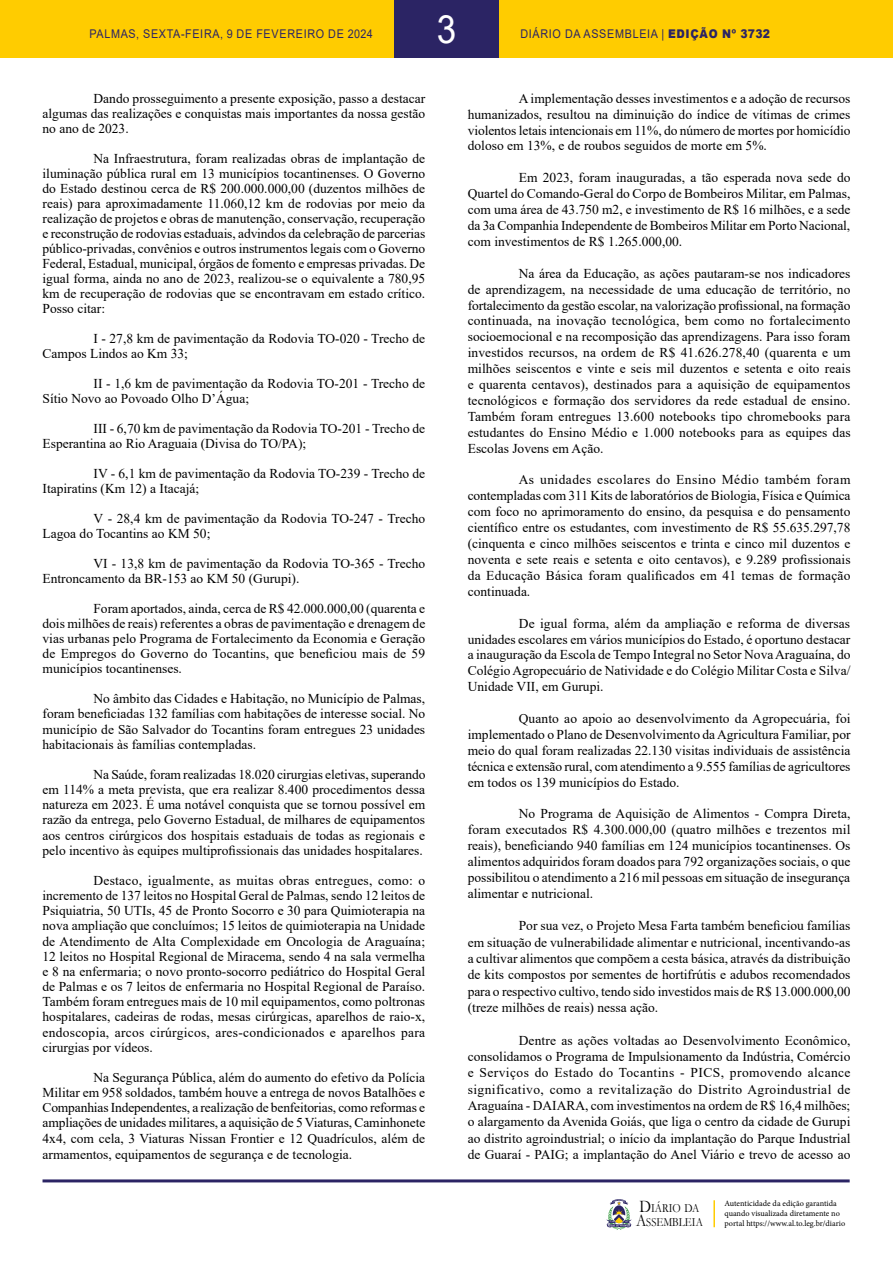
<style>
.page{position:relative;width:893px;height:1263px;background:#fff}
.page>*{position:absolute;margin:0;border:0;box-sizing:border-box;transform-origin:0 0}
.t1{font:39px "Arial";color:#fff;scale:.9 1}
.t2{font:13.5px/15.9px "Times New Roman";color:#000;text-align:justify}
.t3{font:12.45px/14px "Garamond";color:#000;scale:.85 1}
.t4{font:12px "Arial";letter-spacing:.065em;color:#2b2464;scale:.9 1}
.t5{font:8.25px/9.9px "Minion Pro";color:#000}
.s1{font-weight:900}
.s2{font-size:17.85px}
</style>
<div class="page">
<div style="left:0;top:0;width:893px;height:58px;background:#fc0"></div>
<hr style="left:43px;top:1179px;width:807px;height:3px;background:#2b2464">
<svg style="left:606px;top:1199px;width:26px;height:31px"></svg>
<div style="left:394px;top:0;width:105px;height:58px;background:#2b2464"></div>
<hr style="left:713px;top:1200px;width:2px;height:27px;background:#fc0">
<h1 class="t1" style="left:437px;top:2px;width:23px">3</h1>
<p class="t4" style="left:89px;top:25px;width:316px">PALMAS, SEXTA-FEIRA, 9 DE FEVEREIRO DE 2024</p>
<p class="t4" style="left:520px;top:25px;width:279px">DIÁRIO DA ASSEMBLEIA | <span class="s1">EDIÇÃO Nº 3732</span></p>
<p class="t2" style="left:43px;top:90px;width:384px;line-height:15px;text-indent:51px">Dando prosseguimento a presente exposição, passo a destacar algumas das realizações e conquistas mais importantes da nossa gestão no ano de 2023.</p>
<p class="t2" style="left:43px;top:150px;width:384px;line-height:15px;text-indent:51px">Na Infraestrutura, foram realizadas obras de implantação de iluminação pública rural em 13 municípios tocantinenses. O Governo do Estado destinou cerca de R$ 200.000.000,00 (duzentos milhões de reais) para aproximadamente 11.060,12 km de rodovias por meio da realização de projetos e obras de manutenção, conservação, recuperação e reconstrução de rodovias estaduais, advindos da celebração de parcerias público-privadas, convênios e outros instrumentos legais com o Governo Federal, Estadual, municipal, órgãos de fomento e empresas privadas. De igual forma, ainda no ano de 2023, realizou-se o equivalente a 780,95 km de recuperação de rodovias que se encontravam em estado crítico.<br>Posso citar:</p>
<p class="t2" style="left:43px;top:330px;width:384px;line-height:15px;text-indent:51px">I - 27,8 km de pavimentação da Rodovia TO-020 - Trecho de<br>Campos Lindos ao Km 33;</p>
<p class="t2" style="left:43px;top:375px;width:384px;line-height:15px;text-indent:51px">II - 1,6 km de pavimentação da Rodovia TO-201 - Trecho de<br>Sítio Novo ao Povoado Olho D’Água;</p>
<p class="t2" style="left:43px;top:420px;width:384px;line-height:15px;text-indent:51px">III - 6,70 km de pavimentação da Rodovia TO-201 - Trecho de<br>Esperantina ao Rio Araguaia (Divisa do TO/PA);</p>
<p class="t2" style="left:43px;top:465px;width:384px;line-height:15px;text-indent:51px">IV - 6,1 km de pavimentação da Rodovia TO-239 - Trecho de<br>Itapiratins (Km 12) a Itacajá;</p>
<p class="t2" style="left:43px;top:510px;width:384px;line-height:15px;text-indent:51px">V - 28,4 km de pavimentação da Rodovia TO-247 - Trecho<br>Lagoa do Tocantins ao KM 50;</p>
<p class="t2" style="left:43px;top:555px;width:384px;line-height:15px;text-indent:51px">VI - 13,8 km de pavimentação da Rodovia TO-365 - Trecho<br>Entroncamento da BR-153 ao KM 50 (Gurupi).</p>
<p class="t2" style="left:43px;top:600px;width:384px;line-height:15px;text-indent:51px">Foram aportados, ainda, cerca de R$ 42.000.000,00 (quarenta e dois milhões de reais) referentes a obras de pavimentação e drenagem de vias urbanas pelo Programa de Fortalecimento da Economia e Geração de Empregos do Governo do Tocantins, que beneficiou mais de 59 municípios tocantinenses.</p>
<p class="t2" style="left:43px;top:691px;width:384px;line-height:15.1px;text-indent:51px">No âmbito das Cidades e Habitação, no Município de Palmas, foram beneficiadas 132 famílias com habitações de interesse social. No município de São Salvador do Tocantins foram entregues 23 unidades habitacionais às famílias contempladas.</p>
<p class="t2" style="left:43px;top:766px;width:384px;line-height:15.1px;text-indent:51px">Na Saúde, foram realizadas 18.020 cirurgias eletivas, superando em 114% a meta prevista, que era realizar 8.400 procedimentos dessa natureza em 2023. É uma notável conquista que se tornou possível em razão da entrega, pelo Governo Estadual, de milhares de equipamentos aos centros cirúrgicos dos hospitais estaduais de todas as regionais e pelo incentivo às equipes multiprofissionais das unidades hospitalares.</p>
<p class="t2" style="left:43px;top:872px;width:384px;line-height:15.1px;text-indent:51px">Destaco, igualmente, as muitas obras entregues, como: o incremento de 137 leitos no Hospital Geral de Palmas, sendo 12 leitos de Psiquiatria, 50 UTIs, 45 de Pronto Socorro e 30 para Quimioterapia na nova ampliação que concluímos; 15 leitos de quimioterapia na Unidade de Atendimento de Alta Complexidade em Oncologia de Araguaína; 12 leitos no Hospital Regional de Miracema, sendo 4 na sala vermelha e 8 na enfermaria; o novo pronto-socorro pediátrico do Hospital Geral de Palmas e os 7 leitos de enfermaria no Hospital Regional de Paraíso.<br>Também foram entregues mais de 10 mil equipamentos, como poltronas hospitalares, cadeiras de rodas, mesas cirúrgicas, aparelhos de raio-x, endoscopia, arcos cirúrgicos, ares-condicionados e aparelhos para cirurgias por vídeos.</p>
<p class="t2" style="left:43px;top:1069px;width:384px;line-height:15.3px;text-indent:51px">Na Segurança Pública, além do aumento do efetivo da Polícia Militar em 958 soldados, também houve a entrega de novos Batalhões e Companhias Independentes, a realização de benfeitorias, como reformas e ampliações de unidades militares, a aquisição de 5 Viaturas, Caminhonete 4x4, com cela, 3 Viaturas Nissan Frontier e 12 Quadrículos, além de armamentos, equipamentos de segurança e de tecnologia.</p>
<p class="t2" style="left:468px;top:90px;width:384px;text-indent:51px">A implementação desses investimentos e a adoção de recursos humanizados, resultou na diminuição do índice de vítimas de crimes violentos letais intencionais em 11%, do número de mortes por homicídio doloso em 13%, e de roubos seguidos de morte em 5%.</p>
<p class="t2" style="left:468px;top:169px;width:384px;text-indent:51px">Em 2023, foram inauguradas, a tão esperada nova sede do Quartel do Comando-Geral do Corpo de Bombeiros Militar, em Palmas, com uma área de 43.750 m2, e investimento de R$ 16 milhões, e a sede da 3a Companhia Independente de Bombeiros Militar em Porto Nacional, com investimentos de R$ 1.265.000,00.</p>
<p class="t2" style="left:468px;top:265px;width:384px;text-indent:51px">Na área da Educação, as ações pautaram-se nos indicadores de aprendizagem, na necessidade de uma educação de território, no fortalecimento da gestão escolar, na valorização profissional, na formação continuada, na inovação tecnológica, bem como no fortalecimento socioemocional e na recomposição das aprendizagens. Para isso foram investidos recursos, na ordem de R$ 41.626.278,40 (quarenta e um milhões seiscentos e vinte e seis mil duzentos e setenta e oito reais e quarenta centavos), destinados para a aquisição de equipamentos tecnológicos e formação dos servidores da rede estadual de ensino.<br>Também foram entregues 13.600 notebooks tipo chromebooks para estudantes do Ensino Médio e 1.000 notebooks para as equipes das Escolas Jovens em Ação.</p>
<p class="t2" style="left:468px;top:472px;width:384px;text-indent:51px">As unidades escolares do Ensino Médio também foram contempladas com 311 Kits de laboratórios de Biologia, Física e Química com foco no aprimoramento do ensino, da pesquisa e do pensamento científico entre os estudantes, com investimento de R$ 55.635.297,78 (cinquenta e cinco milhões seiscentos e trinta e cinco mil duzentos e noventa e sete reais e setenta e oito centavos), e 9.289 profissionais da Educação Básica foram qualificados em 41 temas de formação continuada.</p>
<p class="t2" style="left:468px;top:615px;width:384px;text-indent:51px">De igual forma, além da ampliação e reforma de diversas unidades escolares em vários municípios do Estado, é oportuno destacar a inauguração da Escola de Tempo Integral no Setor Nova Araguaína, do Colégio Agropecuário de Natividade e do Colégio Militar Costa e Silva/ Unidade VII, em Gurupi.</p>
<p class="t2" style="left:468px;top:710px;width:384px;text-indent:51px">Quanto ao apoio ao desenvolvimento da Agropecuária, foi implementado o Plano de Desenvolvimento da Agricultura Familiar, por meio do qual foram realizadas 22.130 visitas individuais de assistência técnica e extensão rural, com atendimento a 9.555 famílias de agricultores em todos os 139 municípios do Estado.</p>
<p class="t2" style="left:468px;top:805px;width:384px;text-indent:51px">No Programa de Aquisição de Alimentos - Compra Direta, foram executados R$ 4.300.000,00 (quatro milhões e trezentos mil reais), beneficiando 940 famílias em 124 municípios tocantinenses. Os alimentos adquiridos foram doados para 792 organizações sociais, o que possibilitou o atendimento a 216 mil pessoas em situação de insegurança alimentar e nutricional.</p>
<p class="t2" style="left:468px;top:917px;width:384px;line-height:16.4px;text-indent:51px">Por sua vez, o Projeto Mesa Farta também beneficiou famílias em situação de vulnerabilidade alimentar e nutricional, incentivando-as a cultivar alimentos que compõem a cesta básica, através da distribuição de kits compostos por sementes de hortifrútis e adubos recomendados para o respectivo cultivo, tendo sido investidos mais de R$ 13.000.000,00 (treze milhões de reais) nessa ação.</p>
<p class="t2" style="left:468px;top:1031px;width:384px;line-height:16.4px;text-indent:51px">Dentre as ações voltadas ao Desenvolvimento Econômico, consolidamos o Programa de Impulsionamento da Indústria, Comércio e Serviços do Estado do Tocantins - PICS, promovendo alcance significativo, como a revitalização do Distrito Agroindustrial de Araguaína - DAIARA, com investimentos na ordem de R$ 16,4 milhões; o alargamento da Avenida Goiás, que liga o centro da cidade de Gurupi ao distrito agroindustrial; o início da implantação do Parque Industrial de Guaraí - PAIG; a implantação do Anel Viário e trevo de acesso ao</p>
<p class="t3" style="left:636px;top:1201px;width:80px"><span class="s2">D</span>IÁRIO DA<br><span class="s2">A</span>SSEMBLEIA</p>
<p class="t5" style="left:724px;top:1199px;width:122px">Autenticidade da edição garantida quando visualizada diretamente no portal https://www.al.to.leg.br/diario</p>
</div>
